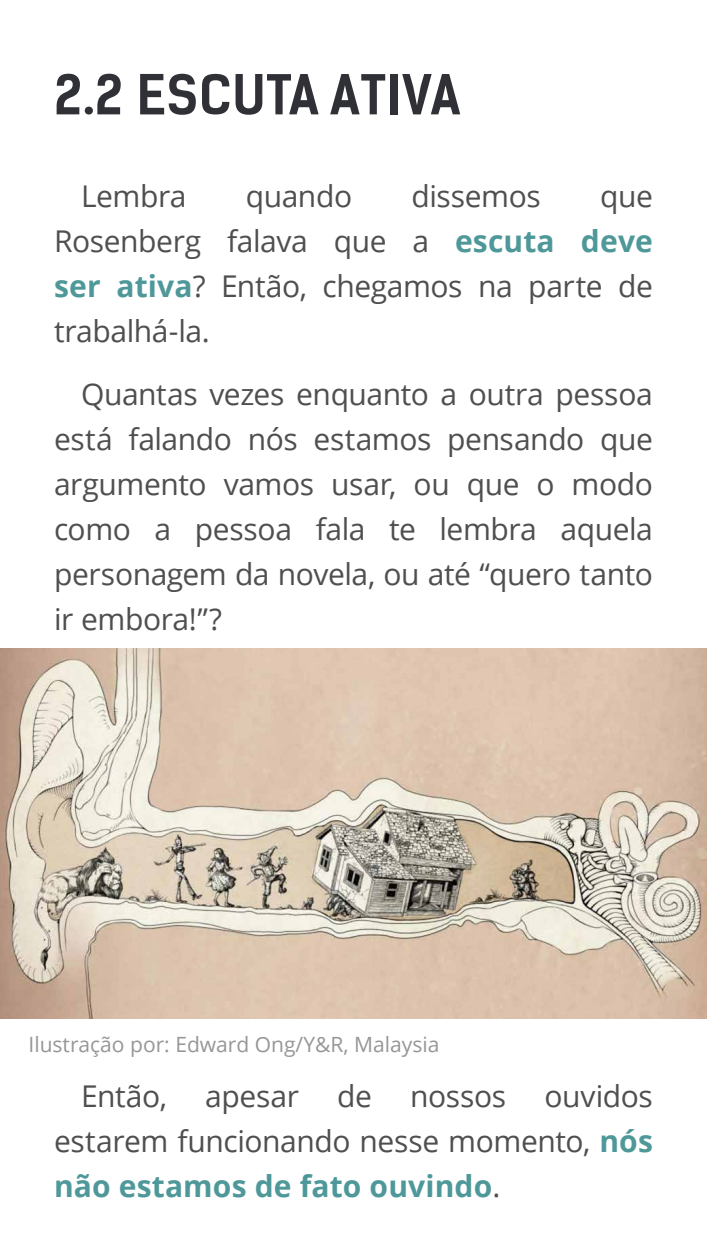
<style>
.page{position:relative;width:707px;height:1251px;background:#fff}
.page>*{position:absolute;margin:0;border:0;box-sizing:border-box;transform-origin:0 0}
.Subtítulo{font:52.5px "Kelson Sans Bold BG";letter-spacing:.015em;color:#303037}
.Estilo_do_Texto{font:30px/45px "Open Sans";letter-spacing:-.015em;color:#4f4f51;text-align:justify}
.t1{font:21px "Open Sans";color:#969696}
.s1{font-weight:700;color:#4f9899}
</style>
<div class="page">
<img style="left:0;top:648px;width:706px;height:370px">
<p class="Subtítulo" style="left:54px;top:63px;width:408px">2.2 ESCUTA ATIVA</p>
<p class="Estilo_do_Texto" style="left:81px;top:173px;width:107px">Lembra</p>
<p class="Estilo_do_Texto" style="left:246px;top:173px;width:108px">quando</p>
<p class="Estilo_do_Texto" style="left:411px;top:173px;width:131px">dissemos</p>
<p class="Estilo_do_Texto" style="left:54px;top:173px;width:600px;text-indent:546px">que Rosenberg falava que a <span class="s1">escuta deve ser ativa</span>? Então, chegamos na parte de trabalhá-la.</p>
<p class="Estilo_do_Texto" style="left:54px;top:371px;width:600px;text-indent:27px">Quantas vezes enquanto a outra pessoa está falando nós estamos pensando que argumento vamos usar, ou que o modo como a pessoa fala te lembra aquela personagem da novela, ou até “quero tanto ir embora!”?</p>
<p class="t1" style="left:28px;top:1030px;width:412px">Ilustração por: Edward Ong/Y&amp;R, Malaysia</p>
<p class="Estilo_do_Texto" style="left:54px;top:1073px;width:600px;text-indent:490px">ouvidos estarem funcionando nesse momento, <span class="s1">nós não estamos de fato ouvindo</span>.</p>
<p class="Estilo_do_Texto" style="left:81px;top:1073px;width:87px">Então,</p>
<p class="Estilo_do_Texto" style="left:205px;top:1073px;width:95px">apesar</p>
<p class="Estilo_do_Texto" style="left:337px;top:1073px;width:36px">de</p>
<p class="Estilo_do_Texto" style="left:410px;top:1073px;width:97px">nossos</p>
</div>
